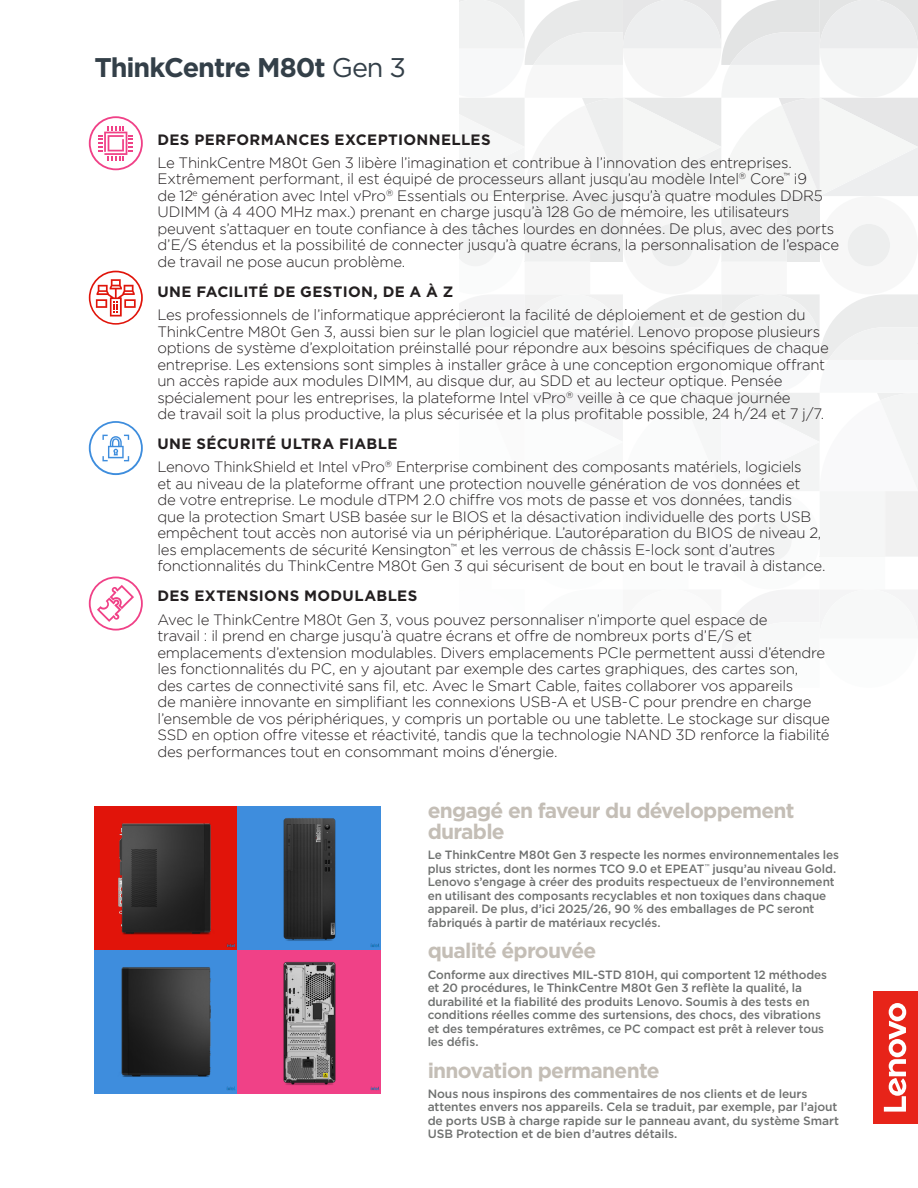
<style>
.page{position:relative;width:918px;height:1188px;background:#fff}
.page>*{position:absolute;margin:0;border:0;box-sizing:border-box;transform-origin:0 0}
.LEN-h2__product_name{font:700 27px "Gotham";letter-spacing:-.04em;color:#333f48}
.LEN-h4__sidebar_gray{font:700 21px/21px "Gotham";letter-spacing:-.035em;color:#c4beb6}
.LEN-p1__normal{font:300 15px/16.5px "Gotham";letter-spacing:-.02em;color:#231f20}
.LEN-h5__benefit_head{font:700 15px "Gotham";letter-spacing:.025em;color:#231f20}
.LEN-p3__sidebar{font:500 12px/13.5px "Gotham";letter-spacing:-.005em;color:#6f7170}
.s1{font-weight:400}
</style>
<div class="page">
<svg style="left:459px;top:0;width:459px;height:655px"></svg>
<div style="left:874px;top:991px;width:44px;height:133px;background:#e72419"></div>
<svg style="left:884px;top:1003px;width:22px;height:109px"></svg>
<svg style="left:89px;top:421px;width:54px;height:54px"></svg>
<svg style="left:89px;top:116px;width:54px;height:54px"></svg>
<img style="left:94px;top:807px;width:144px;height:143px">
<svg style="left:238px;top:807px;width:143px;height:143px;background:#3a70a8"></svg>
<svg style="left:94px;top:950px;width:144px;height:144px;background:#38608b"></svg>
<svg style="left:238px;top:950px;width:143px;height:144px;background:#cc5383"></svg>
<svg style="left:89px;top:271px;width:54px;height:54px"></svg>
<svg style="left:89px;top:577px;width:54px;height:54px"></svg>
<p class="LEN-h2__product_name" style="left:94px;top:49px;width:313px">ThinkCentre M80t <span class="s1">Gen 3</span></p>
<p class="LEN-h5__benefit_head" style="left:157px;top:129px;width:335px">DES PERFORMANCES EXCEPTIONNELLES</p>
<p class="LEN-p1__normal" style="left:157px;top:154px;width:683px">Le ThinkCentre M80t Gen 3 libère l’imagination et contribue à l’innovation des entreprises.<br>Extrêmement performant, il est équipé de processeurs allant jusqu’au modèle Intel<sup>®</sup> Core<sup>™</sup> i9<br>de 12<sup>e</sup> génération avec Intel vPro<sup>®</sup> Essentials ou Enterprise. Avec jusqu’à quatre modules DDR5<br>UDIMM (à 4 400 MHz max.) prenant en charge jusqu’à 128 Go de mémoire, les utilisateurs peuvent s’attaquer en toute confiance à des tâches lourdes en données. De plus, avec des ports d’E/S étendus et la possibilité de connecter jusqu’à quatre écrans, la personnalisation de l’espace de travail ne pose aucun problème.</p>
<p class="LEN-h5__benefit_head" style="left:157px;top:282px;width:298px">UNE FACILITÉ DE GESTION, DE A À Z</p>
<p class="LEN-p1__normal" style="left:157px;top:306px;width:673px">Les professionnels de l’informatique apprécieront la facilité de déploiement et de gestion du ThinkCentre M80t Gen 3, aussi bien sur le plan logiciel que matériel. Lenovo propose plusieurs options de système d’exploitation préinstallé pour répondre aux besoins spécifiques de chaque entreprise. Les extensions sont simples à installer grâce à une conception ergonomique offrant un accès rapide aux modules DIMM, au disque dur, au SDD et au lecteur optique. Pensée spécialement pour les entreprises, la plateforme Intel vPro<sup>®</sup> veille à ce que chaque journée<br>de travail soit la plus productive, la plus sécurisée et la plus profitable possible, 24 h/24 et 7 j/7.</p>
<p class="LEN-h5__benefit_head" style="left:157px;top:434px;width:241px">UNE SÉCURITÉ ULTRA FIABLE</p>
<p class="LEN-p1__normal" style="left:157px;top:459px;width:670px">Lenovo ThinkShield et Intel vPro<sup>®</sup> Enterprise combinent des composants matériels, logiciels<br>et au niveau de la plateforme offrant une protection nouvelle génération de vos données et<br>de votre entreprise. Le module dTPM 2.0 chiffre vos mots de passe et vos données, tandis<br>que la protection Smart USB basée sur le BIOS et la désactivation individuelle des ports USB empêchent tout accès non autorisé via un périphérique. L’autoréparation du BIOS de niveau 2, les emplacements de sécurité Kensington<sup>™</sup> et les verrous de châssis E-lock sont d’autres fonctionnalités du ThinkCentre M80t Gen 3 qui sécurisent de bout en bout le travail à distance.</p>
<p class="LEN-h5__benefit_head" style="left:157px;top:586px;width:261px">DES EXTENSIONS MODULABLES</p>
<p class="LEN-p1__normal" style="left:157px;top:611px;width:674px">Avec le ThinkCentre M80t Gen 3, vous pouvez personnaliser n’importe quel espace de<br>travail : il prend en charge jusqu’à quatre écrans et offre de nombreux ports d’E/S et emplacements d’extension modulables. Divers emplacements PCIe permettent aussi d’étendre les fonctionnalités du PC, en y ajoutant par exemple des cartes graphiques, des cartes son,<br>des cartes de connectivité sans fil, etc. Avec le Smart Cable, faites collaborer vos appareils<br>de manière innovante en simplifiant les connexions USB-A et USB-C pour prendre en charge l’ensemble de vos périphériques, y compris un portable ou une tablette. Le stockage sur disque SSD en option offre vitesse et réactivité, tandis que la technologie NAND 3D renforce la fiabilité des performances tout en consommant moins d’énergie.</p>
<p class="LEN-h4__sidebar_gray" style="left:428px;top:800px;width:368px">engagé en faveur du développement durable</p>
<p class="LEN-p3__sidebar" style="left:428px;top:848px;width:413px">Le ThinkCentre M80t Gen 3 respecte les normes environnementales les plus strictes, dont les normes TCO 9.0 et EPEAT<sup>™</sup> jusqu’au niveau Gold.<br>Lenovo s’engage à créer des produits respectueux de l’environnement en utilisant des composants recyclables et non toxiques dans chaque appareil. De plus, d’ici 2025/26, 90 % des emballages de PC seront fabriqués à partir de matériaux recyclés.</p>
<p class="LEN-h4__sidebar_gray" style="left:428px;top:940px;width:170px">qualité éprouvée</p>
<p class="LEN-p3__sidebar" style="left:428px;top:968px;width:401px">Conforme aux directives MIL-STD 810H, qui comportent 12 méthodes et 20 procédures, le ThinkCentre M80t Gen 3 reflète la qualité, la durabilité et la fiabilité des produits Lenovo. Soumis à des tests en conditions réelles comme des surtensions, des chocs, des vibrations et des températures extrêmes, ce PC compact est prêt à relever tous les défis.</p>
<p class="LEN-h4__sidebar_gray" style="left:428px;top:1060px;width:234px">innovation permanente</p>
<p class="LEN-p3__sidebar" style="left:428px;top:1087px;width:413px">Nous nous inspirons des commentaires de nos clients et de leurs attentes envers nos appareils. Cela se traduit, par exemple, par l’ajout de ports USB à charge rapide sur le panneau avant, du système Smart USB Protection et de bien d’autres détails.</p>
</div>
